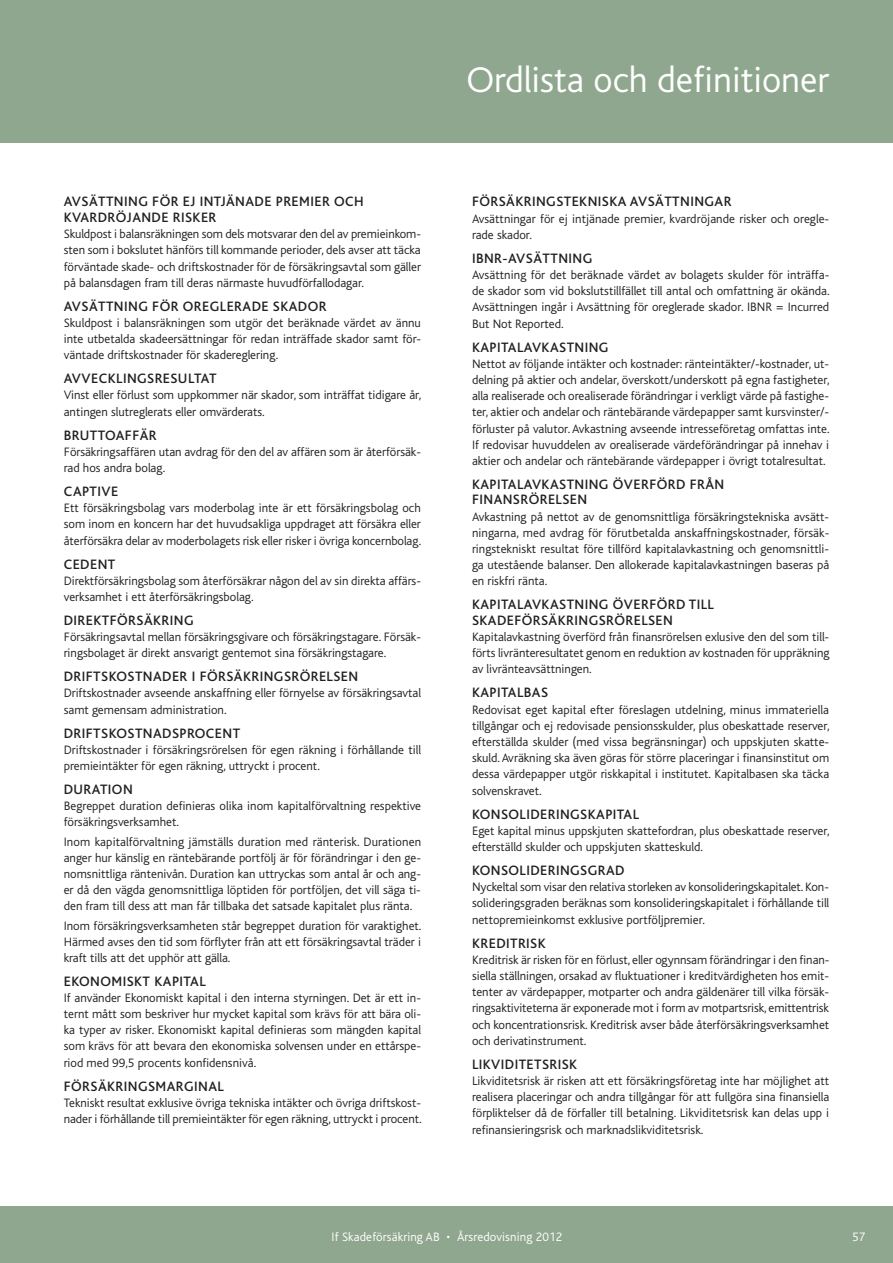
<style>
.page{position:relative;width:893px;height:1263px;background:#fff}
.page>*{position:absolute;margin:0;border:0;box-sizing:border-box;transform-origin:0 0}
.t1{font:300 37.5px "Bliss If";color:#fff}
.t2{font:500 14.25px "Bliss If";letter-spacing:.03em;color:#212020}
.t3{font:300 12.75px/16.2px "Bliss If";color:#212020;text-align:justify}
.t4{font:300 12.75px "Bliss If";letter-spacing:.01em;color:#fff}
</style>
<div class="page">
<div style="left:0;top:0;width:893px;height:142px;background:#90a78f"></div>
<div style="left:0;top:1206px;width:893px;height:57px;background:#90a78f"></div>
<p class="t2" style="left:64px;top:194px;width:44px">AVSÄTTN</p>
<p class="t2" style="left:124px;top:194px;width:38px">ING FÖR</p>
<p class="t2" style="left:183px;top:194px;width:102px">EJ INTJÄNADE PREM</p>
<p class="t2" style="left:310px;top:194px;width:55px">IER OCH</p>
<p class="t2" style="left:64px;top:210px;width:131px">KVARDRÖJANDE RISKER</p>
<p class="t3" style="left:64px;top:226px;width:359px">Skuldpost i balansräkningen som dels motsvarar den del av premieinkom&shy;sten som i bokslutet hänförs till kommande perioder, dels avser att täcka förväntade skade- och driftskostnader för de försäkringsavtal som gäller på balansdagen fram till deras närmaste huvudförfallodagar.</p>
<p class="t2" style="left:64px;top:299px;width:44px">AVSÄTTN</p>
<p class="t2" style="left:124px;top:299px;width:38px">ING FÖR</p>
<p class="t2" style="left:183px;top:299px;width:142px">OREGLERADE SKADOR</p>
<p class="t3" style="left:64px;top:315px;width:359px">Skuldpost i balansräkningen som utgör det beräknade värdet av ännu inte utbetalda skadeersättningar för redan inträffade skador samt för&shy;väntade driftskostnader för skadereglering.</p>
<p class="t2" style="left:64px;top:371px;width:93px">AVVECKLINGSRESU</p>
<p class="t2" style="left:188px;top:371px;width:28px">LTAT</p>
<p class="t3" style="left:64px;top:387px;width:359px">Vinst eller förlust som uppkommer när skador, som inträffat tidigare år, antingen slutreglerats eller omvärderats.</p>
<p class="t2" style="left:64px;top:427px;width:18px">BRUTT</p>
<p class="t2" style="left:105px;top:427px;width:50px">OAFFÄR</p>
<p class="t3" style="left:64px;top:444px;width:359px">Försäkringsaffären utan avdrag för den del av affären som är återförsäk&shy;rad hos andra bolag.</p>
<p class="t2" style="left:64px;top:484px;width:54px">CAPTIVE</p>
<p class="t3" style="left:64px;top:500px;width:359px">Ett försäkringsbolag vars moderbolag inte är ett försäkringsbolag och som inom en koncern har det huvudsakliga uppdraget att försäkra eller återförsäkra delar av moderbolagets risk eller risker i övriga koncernbolag.</p>
<p class="t2" style="left:64px;top:556px;width:36px">CEDENT</p>
<p class="t3" style="left:64px;top:573px;width:359px">Direktförsäkringsbolag som återförsäkrar någon del av sin direkta affärs&shy;verksamhet i ett återförsäkringsbolag.</p>
<p class="t2" style="left:64px;top:613px;width:23px">DIREKTFÖRS</p>
<p class="t2" style="left:144px;top:613px;width:51px">ÄKRING</p>
<p class="t3" style="left:64px;top:629px;width:359px">Försäkringsavtal mellan försäkringsgivare och försäkringstagare. Försäk&shy;ringsbolaget är direkt ansvarigt gentemot sina försäkringstagare.</p>
<p class="t2" style="left:64px;top:669px;width:31px">DRIFTSK</p>
<p class="t2" style="left:117px;top:669px;width:93px">OSTNADER I FÖRS</p>
<p class="t2" style="left:234px;top:669px;width:60px">ÄKRINGSRÖRE</p>
<p class="t2" style="left:327px;top:669px;width:16px">LSEN</p>
<p class="t3" style="left:64px;top:685px;width:359px">Driftskostnader avseende anskaffning eller förnyelse av försäkringsavtal samt gemensam administration.</p>
<p class="t2" style="left:64px;top:725px;width:31px">DRIFTSK</p>
<p class="t2" style="left:117px;top:725px;width:108px">OSTNADSPROCENT</p>
<p class="t3" style="left:64px;top:742px;width:359px">Driftskostnader i försäkringsrörelsen för egen räkning i förhållande till premieintäkter för egen räkning, uttryckt i procent.</p>
<p class="t2" style="left:64px;top:782px;width:10px">DUR</p>
<p class="t2" style="left:92px;top:782px;width:40px">ATION</p>
<p class="t3" style="left:64px;top:798px;width:359px">Begreppet duration definieras olika inom kapitalförvaltning respektive försäkringsverksamhet.</p>
<p class="t3" style="left:64px;top:834px;width:359px">Inom kapitalförvaltning jämställs duration med ränterisk. Durationen anger hur känslig en räntebärande portfölj är för förändringar i den ge&shy;nomsnittliga räntenivån. Duration kan uttryckas som antal år och ang&shy;er då den vägda genomsnittliga löptiden för portföljen, det vill säga ti&shy;den fram till dess att man får tillbaka det satsade kapitalet plus ränta.</p>
<p class="t3" style="left:64px;top:917px;width:359px">Inom försäkringsverksamheten står begreppet duration för varaktighet.<br>Härmed avses den tid som förflyter från att ett försäkringsavtal träder i kraft tills att det upphör att gälla.</p>
<p class="t2" style="left:64px;top:973px;width:72px">EKONOMISKT</p>
<p class="t2" style="left:154px;top:973px;width:53px">KAPITAL</p>
<p class="t3" style="left:64px;top:990px;width:359px">If använder Ekonomiskt kapital i den interna styrningen. Det är ett in&shy;ternt mått som beskriver hur mycket kapital som krävs för att bära oli&shy;ka typer av risker. Ekonomiskt kapital definieras som mängden kapital som krävs för att bevara den ekonomiska solvensen under en ettårspe&shy;riod med 99,5 procents konfidensnivå.</p>
<p class="t2" style="left:64px;top:1078px;width:17px">FÖRS</p>
<p class="t2" style="left:98px;top:1078px;width:127px">ÄKRINGSMARGINAL</p>
<p class="t3" style="left:64px;top:1095px;width:359px">Tekniskt resultat exklusive övriga tekniska intäkter och övriga driftskost&shy;nader i förhållande till premieintäkter för egen räkning, uttryckt i procent.</p>
<h1 class="t1" style="left:466px;top:60px;width:364px">Ordlista och definitioner</h1>
<p class="t2" style="left:472px;top:194px;width:17px">FÖRS</p>
<p class="t2" style="left:506px;top:194px;width:60px">ÄKRINGSTEKN</p>
<p class="t2" style="left:598px;top:194px;width:76px">ISKA AVSÄTTN</p>
<p class="t2" style="left:690px;top:194px;width:40px">INGAR</p>
<p class="t3" style="left:472px;top:211px;width:359px">Avsättningar för ej intjänade premier, kvardröjande risker och oregle&shy;rade skador.</p>
<p class="t2" style="left:472px;top:251px;width:80px">IBNR-AVSÄTTN</p>
<p class="t2" style="left:568px;top:251px;width:25px">ING</p>
<p class="t3" style="left:472px;top:267px;width:359px">Avsättning för det beräknade värdet av bolagets skulder för inträffa&shy;de skador som vid bokslutstillfället till antal och omfattning är okända.<br>Avsättningen ingår i Avsättning för oreglerade skador. IBNR = Incurred But Not Reported.</p>
<p class="t2" style="left:472px;top:339px;width:138px">KAPITALAVKASTN ING</p>
<p class="t3" style="left:472px;top:356px;width:359px">Nettot av följande intäkter och kostnader: ränteintäkter/-kostnader, ut&shy;delning på aktier och andelar, överskott/underskott på egna fastigheter, alla realiserade och orealiserade förändringar i verkligt värde på fastighe&shy;ter, aktier och andelar och räntebärande värdepapper samt kursvinster/- förluster på valutor. Avkastning avseende intresseföretag omfattas inte.<br>If redovisar huvuddelen av orealiserade värdeförändringar på innehav i aktier och andelar och räntebärande värdepapper i övrigt totalresultat.</p>
<p class="t2" style="left:472px;top:477px;width:171px">KAPITALAVKASTN ING ÖVERFÖR</p>
<p class="t2" style="left:676px;top:477px;width:23px">D FRÅN</p>
<p class="t2" style="left:472px;top:492px;width:41px">FINANSRÖRE</p>
<p class="t2" style="left:556px;top:492px;width:16px">LSEN</p>
<p class="t3" style="left:472px;top:509px;width:359px">Avkastning på nettot av de genomsnittliga försäkringstekniska avsätt&shy;ningarna, med avdrag för förutbetalda anskaffningskostnader, försäk&shy;ringstekniskt resultat före tillförd kapitalavkastning och genomsnittli&shy;ga utestående balanser. Den allokerade kapitalavkastningen baseras på en riskfri ränta.</p>
<p class="t2" style="left:472px;top:597px;width:171px">KAPITALAVKASTN ING ÖVERFÖR</p>
<p class="t2" style="left:676px;top:597px;width:39px">D TILL</p>
<p class="t2" style="left:472px;top:613px;width:44px">SKADEFÖRS</p>
<p class="t2" style="left:549px;top:613px;width:60px">ÄKRINGSRÖRE</p>
<p class="t2" style="left:641px;top:613px;width:16px">LSEN</p>
<p class="t3" style="left:472px;top:629px;width:359px">Kapitalavkastning överförd från finansrörelsen exlusive den del som till&shy;förts livränteresultatet genom en reduktion av kostnaden för uppräkning av livränteavsättningen.</p>
<p class="t2" style="left:472px;top:685px;width:76px">KAPITALBAS</p>
<p class="t3" style="left:472px;top:701px;width:359px">Redovisat eget kapital efter föreslagen utdelning, minus immateriella tillgångar och ej redovisade pensionsskulder, plus obeskattade reserver, efterställda skulder (med vissa begränsningar) och uppskjuten skatte&shy;skuld. Avräkning ska även göras för större placeringar i finansinstitut om dessa värdepapper utgör riskkapital i institutet. Kapitalbasen ska täcka solvenskravet.</p>
<p class="t2" style="left:472px;top:806px;width:169px">KONSOLIDERINGSKAPITAL</p>
<p class="t3" style="left:472px;top:823px;width:359px">Eget kapital minus uppskjuten skattefordran, plus obeskattade reserver, efterställd skulder och uppskjuten skatteskuld.</p>
<p class="t2" style="left:472px;top:863px;width:154px">KONSOLIDERINGSGRAD</p>
<p class="t3" style="left:472px;top:879px;width:359px">Nyckeltal som visar den relativa storleken av konsolideringskapitalet. Kon&shy;solideringsgraden beräknas som konsolideringskapitalet i förhållande till nettopremieinkomst exklusive portföljpremier.</p>
<p class="t2" style="left:472px;top:935px;width:67px">KREDITRISK</p>
<p class="t3" style="left:472px;top:952px;width:359px">Kreditrisk är risken för en förlust, eller ogynnsam förändringar i den finan&shy;siella ställningen, orsakad av fluktuationer i kreditvärdigheten hos emit&shy;tenter av värdepapper, motparter och andra gäldenärer till vilka försäk&shy;ringsaktiviteterna är exponerade mot i form av motpartsrisk, emittentrisk och koncentrationsrisk. Kreditrisk avser både återförsäkringsverksamhet och derivatinstrument.</p>
<p class="t2" style="left:472px;top:1056px;width:56px">LIKVIDITETSR</p>
<p class="t2" style="left:558px;top:1056px;width:13px">ISK</p>
<p class="t3" style="left:472px;top:1073px;width:359px">Likviditetsrisk är risken att ett försäkringsföretag inte har möjlighet att realisera placeringar och andra tillgångar för att fullgöra sina finansiella förpliktelser då de förfaller till betalning. Likviditetsrisk kan delas upp i refinansieringsrisk och marknadslikviditetsrisk.</p>
<p class="t4" style="left:332px;top:1230px;width:232px">If Skadeförsäkring AB • Årsredovisning 2012</p>
<p class="t4" style="left:852px;top:1230px;width:15px">57</p>
</div>
